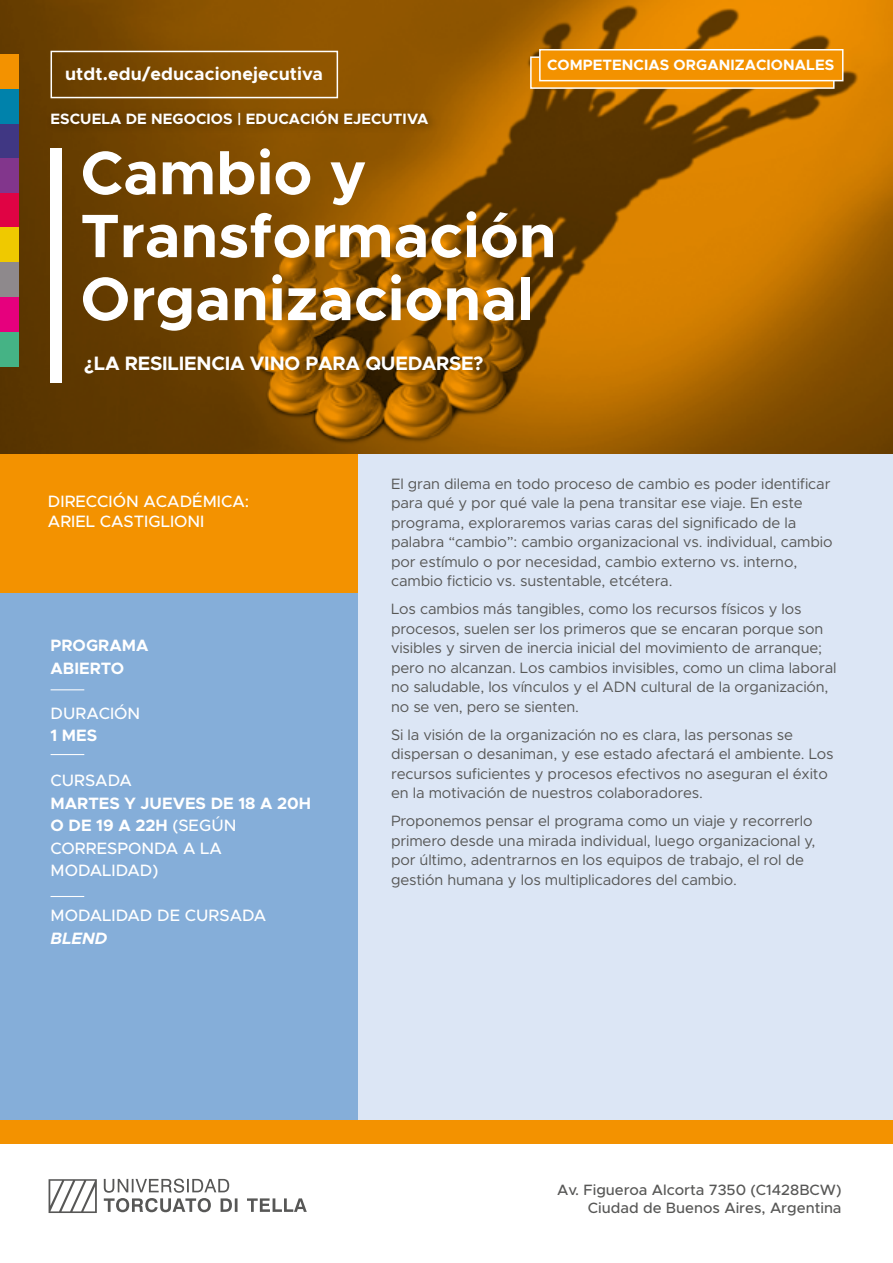
<style>
.page{position:relative;width:893px;height:1263px;background:#fff}
.page>*{position:absolute;margin:0;border:0;box-sizing:border-box;transform-origin:0 0}
.t1{font:700 61.5px/63px "Metropolis";color:#fff}
.t2{font:700 19.5px "Metropolis";letter-spacing:-.01em;color:#fff}
.t3{font:700 18px "Metropolis";letter-spacing:.005em;color:#fff}
.t4{font:700 16.5px/22.5px "Metropolis";color:#fff}
.t5{font:500 16.5px/19.8px "Metropolis";color:#fff}
.t6{font:italic 700 16.5px "Metropolis";color:#fff}
.t7{font:15px/19.5px "Metropolis";letter-spacing:-.01em;color:#575756}
.t8{font:700 15px "Metropolis";letter-spacing:.005em;color:#fff}
.t9{font:500 15px/18px "Metropolis";color:#575756;text-align:right}
.s1{font-weight:500}
</style>
<div class="page">
<img style="left:0;top:0;width:893px;height:454px">
<div style="left:51px;top:51px;width:287px;height:47px;border:2px solid #fff"></div>
<div style="left:330px;top:454px;width:563px;height:677px;background:#dce6f5"></div>
<div style="left:0;top:454px;width:357px;height:677px;background:#85aed9"></div>
<div style="left:0;top:1119px;width:893px;height:24px;background:#f39200"></div>
<div style="left:0;top:454px;width:357px;height:138px;background:#f39200"></div>
<div style="left:530px;top:56px;width:304px;height:33px;background:linear-gradient(to right,#f39200,#f39200);border:2px solid #fff"></div>
<div style="left:539px;top:49px;width:304px;height:32px;background:#f39200;border:2px solid #fff"></div>
<svg style="left:104px;top:1178px;width:203px;height:34px"></svg>
<svg style="left:49px;top:1179px;width:48px;height:34px"></svg>
<div style="left:47px;top:105px;width:392px;height:30px;background:#000;opacity:.3"></div>
<div style="left:51px;top:148px;width:11px;height:235px;background:#fff"></div>
<div style="left:0;top:54px;width:19px;height:35px;background:#f39200"></div>
<div style="left:0;top:193px;width:19px;height:35px;background:#e00344"></div>
<div style="left:0;top:123px;width:19px;height:35px;background:#403783"></div>
<div style="left:0;top:262px;width:19px;height:35px;background:#8e898c"></div>
<div style="left:0;top:297px;width:19px;height:35px;background:#e6007d"></div>
<div style="left:0;top:332px;width:19px;height:34px;background:#45b385"></div>
<div style="left:0;top:89px;width:19px;height:34px;background:#0082ab"></div>
<div style="left:0;top:228px;width:19px;height:34px;background:#efc900"></div>
<div style="left:0;top:158px;width:19px;height:35px;background:#82368c"></div>
<hr style="left:51px;top:896px;width:33px;height:1px;background:#fff">
<hr style="left:51px;top:754px;width:33px;height:1px;background:#fff">
<hr style="left:51px;top:689px;width:33px;height:1px;background:#fff">
<p class="t3" style="left:65px;top:62px;width:259px">utdt.edu/educacionejecutiva</p>
<p class="t8" style="left:547px;top:56px;width:288px">COMPETENCIAS ORGANIZACIONALES</p>
<p class="t8" style="left:51px;top:109px;width:379px">ESCUELA DE NEGOCIOS | EDUCACIÓN EJECUTIVA</p>
<h1 class="t1" style="left:80px;top:142px;width:478px">Cambio y<br>Transformación<br>Organizacional</h1>
<h2 class="t2" style="left:84px;top:350px;width:401px">¿LA RESILIENCIA VINO PARA QUEDARSE?</h2>
<p class="t5" style="left:48px;top:491px;width:203px">DIRECCIÓN ACADÉMICA:<br>ARIEL CASTIGLIONI</p>
<p class="t4" style="left:51px;top:634px;width:100px">PROGRAMA<br>ABIERTO</p>
<p class="t5" style="left:51px;top:703px;width:91px">DURACIÓN</p>
<p class="t4" style="left:51px;top:724px;width:48px">1 MES</p>
<p class="t5" style="left:51px;top:770px;width:83px">CURSADA</p>
<p class="t4" style="left:51px;top:792px;width:262px">MARTES Y JUEVES DE 18 A 20H<br>O DE 19 A 22H <span class="s1">(SEGÚN<br>CORRESPONDA A LA<br>MODALIDAD)</span></p>
<p class="t5" style="left:51px;top:905px;width:217px">MODALIDAD DE CURSADA</p>
<p class="t6" style="left:51px;top:927px;width:59px">BLEND</p>
<p class="t7" style="left:391px;top:474px;width:443px">El gran dilema en todo proceso de cambio es poder identificar para qué y por qué vale la pena transitar ese viaje. En este programa, exploraremos varias caras del significado de la palabra “cambio”: cambio organizacional vs. individual, cambio por estímulo o por necesidad, cambio externo vs. interno, cambio ficticio vs. sustentable, etcétera.</p>
<p class="t7" style="left:391px;top:599px;width:447px">Los cambios más tangibles, como los recursos físicos y los procesos, suelen ser los primeros que se encaran porque son visibles y sirven de inercia inicial del movimiento de arranque; pero no alcanzan. Los cambios invisibles, como un clima laboral no saludable, los vínculos y el ADN cultural de la organización, no se ven, pero se sienten.</p>
<p class="t7" style="left:391px;top:725px;width:444px">Si la visión de la organización no es clara, las personas se dispersan o desaniman, y ese estado afectará el ambiente. Los recursos suficientes y procesos efectivos no aseguran el éxito en la motivación de nuestros colaboradores.</p>
<p class="t7" style="left:391px;top:811px;width:426px">Proponemos pensar el programa como un viaje y recorrerlo primero desde una mirada individual, luego organizacional y, por último, adentrarnos en los equipos de trabajo, el rol de gestión humana y los multiplicadores del cambio.</p>
<p class="t9" style="left:557px;top:1181px;width:286px">Av. Figueroa Alcorta 7350 (C1428BCW)<br>Ciudad de Buenos Aires, Argentina</p>
</div>
